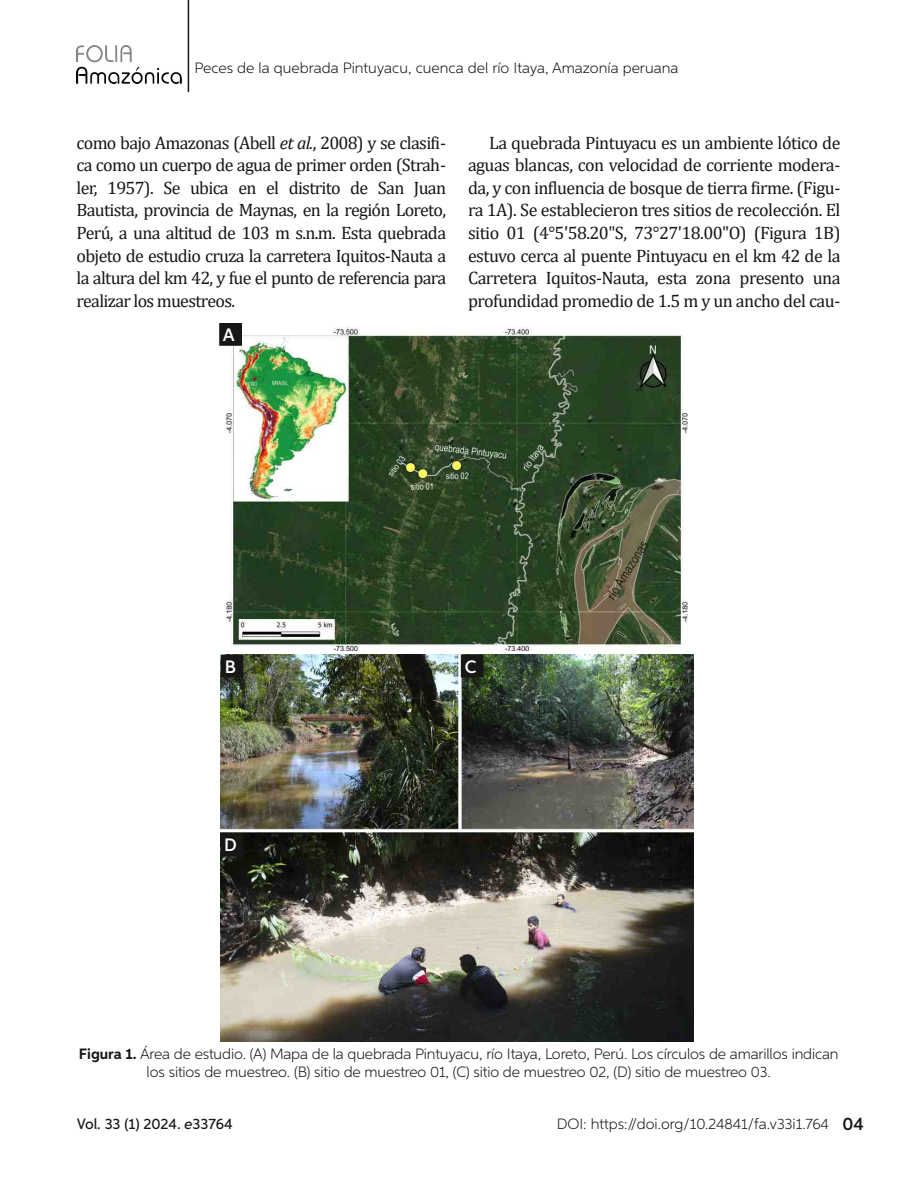
<style>
.page{position:relative;width:919px;height:1191px;background:#fff}
.page>*{position:absolute;margin:0;border:0;box-sizing:border-box;transform-origin:0 0}
.t1{font:18px/22.5px "Cambria";letter-spacing:-.035em;color:#181715;text-align:justify}
.t2{font:600 18px "Aspira";color:#fff}
.t3{font:600 18px "Aspira";color:#181715}
.t4{font:300 15px/18px "Aspira";letter-spacing:-.005em;color:#181715;text-align:center}
.t5{font:500 15px "Aspira";color:#181715}
.s1{font-style:italic}
.s2{font-weight:700}
</style>
<div class="page">
<img style="left:77px;top:45px;width:104px;height:38px">
<hr style="left:188px;top:0;width:1px;height:92px;background:#181715">
<img style="left:225px;top:326px;width:463px;height:325px">
<img style="left:221px;top:654px;width:472px;height:387px">
<div style="left:220px;top:324px;width:21px;height:21px;background:#181715"></div>
<div style="left:219px;top:323px;width:23px;height:23px;border:2px solid #181715"></div>
<div style="left:221px;top:655px;width:21px;height:21px;background:#181715"></div>
<div style="left:221px;top:655px;width:22px;height:22px;border:2px solid #181715"></div>
<div style="left:461px;top:655px;width:21px;height:21px;background:#181715"></div>
<div style="left:461px;top:655px;width:22px;height:22px;border:2px solid #181715"></div>
<div style="left:221px;top:834px;width:21px;height:21px;background:#181715"></div>
<div style="left:221px;top:833px;width:22px;height:23px;border:2px solid #181715"></div>
<p class="t4" style="left:194px;top:60px;width:485px">Peces de la quebrada Pintuyacu, cuenca del río Itaya, Amazonía peruana</p>
<p class="t1" style="left:77px;top:131px;width:371px">como bajo Amazonas (Abell <span class="s1">et al.</span>, 2008) y se clasifi‑ ca como un cuerpo de agua de primer orden (Strah‑ ler, 1957). Se ubica en el distrito de San Juan Bautista, provincia de Maynas, en la región Loreto, Perú, a una altitud de 103 m s.n.m. Esta quebrada objeto de estudio cruza la carretera Iquitos‑Nauta a la altura del km 42, y fue el punto de referencia para realizar los muestreos.</p>
<p class="t1" style="left:468px;top:131px;width:374px;text-indent:21px">La quebrada Pintuyacu es un ambiente lótico de aguas blancas, con velocidad de corriente modera‑ da, y con influencia de bosque de tierra firme. (Figu‑ ra 1A). Se establecieron tres sitios de recolección. El sitio 01 (4°5'58.20"S, 73°27'18.00"O) (Figura 1B) estuvo cerca al puente Pintuyacu en el km 42 de la Carretera Iquitos‑Nauta, esta zona presento una profundidad promedio de 1.5 m y un ancho del cau‑</p>
<p class="t2" style="left:223px;top:327px;width:13px">A</p>
<p class="t2" style="left:225px;top:659px;width:13px">B</p>
<p class="t2" style="left:464px;top:659px;width:13px">C</p>
<p class="t2" style="left:224px;top:837px;width:14px">D</p>
<p class="t4" style="left:79px;top:1045px;width:761px"><span class="s2">Figura 1.</span> Área de estudio. (A) Mapa de la quebrada Pintuyacu, río Itaya, Loreto, Perú. Los círculos de amarillos indican los sitios de muestreo. (B) sitio de muestreo 01, (C) sitio de muestreo 02, (D) sitio de muestreo 03.</p>
<p class="t5" style="left:77px;top:1117px;width:157px">Vol. 33 (1) 2024. <span class="s1">e</span>33764</p>
<p class="t4" style="left:556px;top:1115px;width:274px">DOI: https://doi.org/10.24841/fa.v33i1.764</p>
<p class="t3" style="left:842px;top:1116px;width:23px">04</p>
</div>
